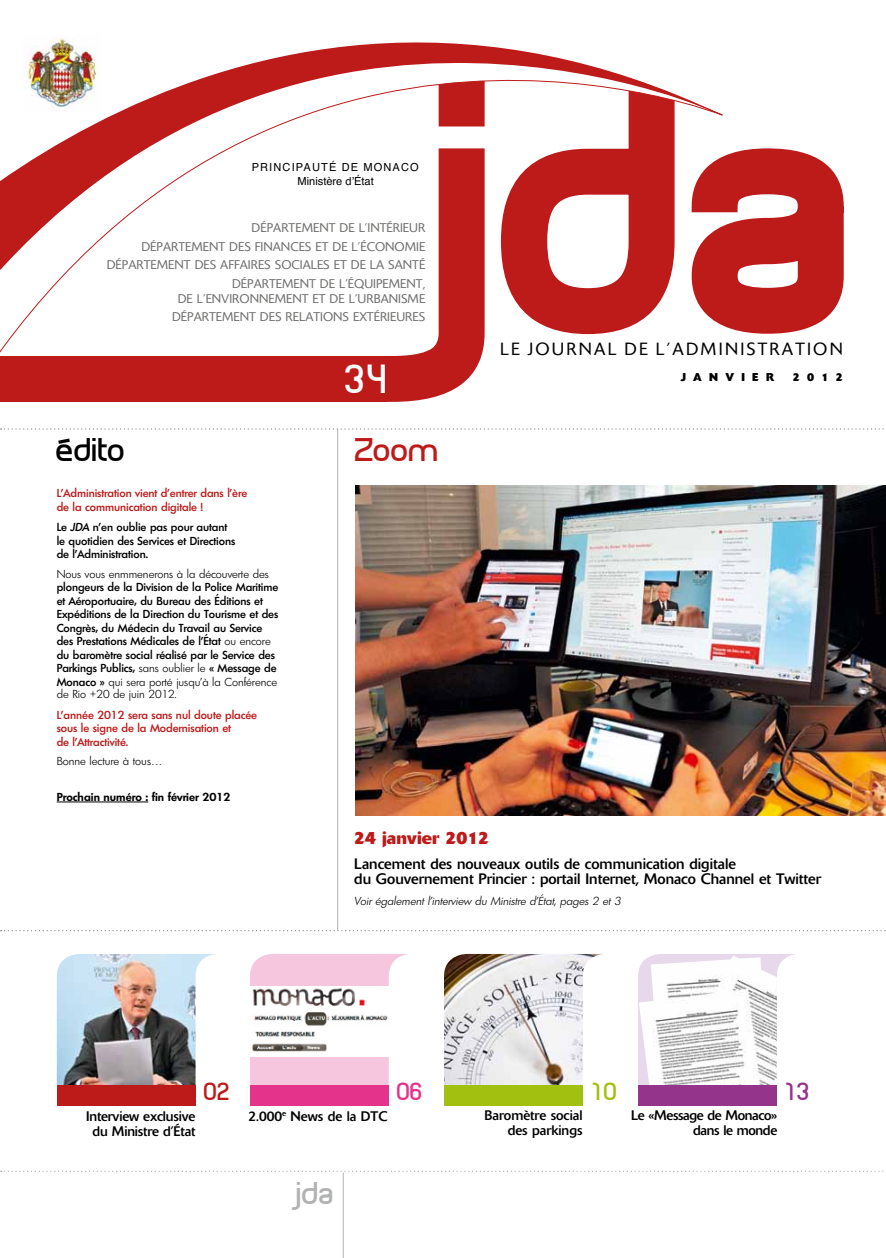
<style>
.page{position:relative;width:886px;height:1258px;background:#fff}
.page>*{position:absolute;margin:0;border:0;box-sizing:border-box;transform-origin:0 0}
.t1{font:38.75px "Planet Estyle";color:#fff}
.t2{font:31.25px "Planet Estyle";color:#000}
.t3{font:31.25px "Planet Estyle";color:#bd1a1a}
.t4{font:30px "Planet Estyle";color:#b1b2b3}
.t5{font:23.75px "Planet Estyle";color:#95348b}
.t6{font:23.75px "Planet Estyle";color:#e3338b}
.t7{font:23.75px "Planet Estyle";color:#a1c010}
.t8{font:23.75px "Planet Estyle";color:#bd1a1a}
.t9{font:300 17.5px "Delta";letter-spacing:.125em;color:#000}
.t10{font:700 17.5px "Delta";color:#bd1a1a}
.t11{font:15px/15px "Delta";color:#000}
.t12{font:13.75px/15px "Delta";letter-spacing:-.01em;color:#000;text-align:right}
.t13{font:300 12.5px/18.5px "Delta";color:#6f6f6e;text-align:right}
.t14{font:500 11.25px/13.4px "Limerick";letter-spacing:-.005em;color:#000}
.t15{font:500 11.25px/13.5px "Limerick";letter-spacing:-.005em;color:#bd1a1a}
.t16{font:300 11.25px "Limerick";color:#000}
.t17{font:italic 300 11.25px "Limerick";color:#000}
.t18{font:600 11.25px "Limerick";color:#000}
.t19{font:700 11.25px "Delta";letter-spacing:.65em;color:#000}
.t20{font:11.12px/13.2px "Helvetica";letter-spacing:.1em;color:#000;text-align:center}
.s1{font-style:italic}
.s2{font-weight:300}
</style>
<div class="page">
<hr style="left:343px;top:1172px;width:1px;height:86px;background:#b1b2b3">
<svg style="left:386px;top:368px;width:90px;height:34px"></svg>
<svg style="left:723px;top:148px;width:121px;height:186px"></svg>
<div style="left:0;top:356px;width:386px;height:46px;background:#bd1a1a"></div>
<svg style="left:0;top:114px;width:723px;height:254px"></svg>
<svg style="left:0;top:42px;width:722px;height:241px"></svg>
<hr style="left:57px;top:802px;width:91px;height:1px;background:#000">
<svg style="left:1px;top:930px;width:885px;height:1px"></svg>
<svg style="left:1px;top:1171px;width:883px;height:1px"></svg>
<img style="left:57px;top:954px;width:157px;height:132px">
<svg style="left:250px;top:954px;width:158px;height:131px"></svg>
<img style="left:250px;top:986px;width:139px;height:71px">
<img style="left:444px;top:954px;width:158px;height:131px">
<svg style="left:638px;top:954px;width:157px;height:131px"></svg>
<img style="left:639px;top:956px;width:138px;height:129px">
<div style="left:57px;top:1086px;width:139px;height:20px;background:#bd1a1a"></div>
<div style="left:638px;top:1085px;width:139px;height:20px;background:#95348b"></div>
<div style="left:250px;top:1085px;width:139px;height:20px;background:#e3338b"></div>
<div style="left:444px;top:1085px;width:139px;height:20px;background:#a1c010"></div>
<svg style="left:1px;top:428px;width:883px;height:2px"></svg>
<hr style="left:337px;top:429px;width:1px;height:501px;background:#b1b2b3">
<img style="left:24px;top:36px;width:76px;height:76px">
<img style="left:355px;top:485px;width:531px;height:331px">
<p class="t20" style="left:252px;top:161px;width:169px">PRINCIPAUTÉ DE MONACO<br>Ministère dʼÉtat</p>
<p class="t13" style="left:107px;top:219px;width:320px">DÉPARTEMENT DE L’INTÉRIEUR<br>DÉPARTEMENT DES FINANCES ET DE L’ÉCONOMIE DÉPARTEMENT DES AFFAIRES SOCIALES ET DE LA SANTÉ DÉPARTEMENT DE L’ÉQUIPEMENT,</p>
<p class="t13" style="left:172px;top:289px;width:255px;text-align:center">DE L’ENVIRONNEMENT ET DE L’URBANISME<br>DÉPARTEMENT DES RELATIONS EXTÉRIEURES</p>
<h2 class="t2" style="left:57px;top:429px;width:71px">édito</h2>
<p class="t15" style="left:57px;top:486px;width:192px">L’Administration vient d’entrer dans l’ère de la communication digitale !</p>
<p class="t14" style="left:57px;top:520px;width:180px">Le <span class="s1">JDA</span> n’en oublie pas pour autant le quotidien des Services et Directions de l’Administration.</p>
<p class="t16" style="left:57px;top:567px;width:214px">Nous vous enmmenerons à la découverte des</p>
<p class="t14" style="left:57px;top:580px;width:223px">plongeurs de la Division de la Police Maritime et Aéroportuaire, du Bureau des Éditions et Expéditions de la Direction du Tourisme et des Congrès, du Médecin du Travail au Service des Prestations Médicales de l’État <span class="s2">ou encore </span>du baromètre social réalisé par le Service des Parkings Publics, <span class="s2">sans oublier le</span> « Message de Monaco » <span class="s2">qui sera porté jusqu’à la Conférence de Rio +20 de juin 2012.</span></p>
<p class="t15" style="left:57px;top:708px;width:202px">L’année 2012 sera sans nul doute placée sous le signe de la Modernisation et<br>de l’Attractivité.</p>
<p class="t16" style="left:57px;top:754px;width:107px">Bonne lecture à tous…</p>
<p class="t18" style="left:57px;top:789px;width:175px">Prochain numéro : fin février 2012</p>
<h1 class="t1" style="left:345px;top:353px;width:46px">34</h1>
<h2 class="t3" style="left:355px;top:429px;width:86px">Zoom</h2>
<h3 class="t9" style="left:500px;top:338px;width:49px">LE JOURNAL</h3>
<h3 class="t9" style="left:624px;top:338px;width:135px">DEL ’ADMINISTRAT</h3>
<h3 class="t9" style="left:807px;top:338px;width:22px">ION</h3>
<p class="t19" style="left:680px;top:370px;width:96px">JANVIER</p>
<p class="t19" style="left:793px;top:370px;width:52px">2012</p>
<h3 class="t10" style="left:354px;top:827px;width:136px">24 janvier 2012</h3>
<h3 class="t11" style="left:354px;top:856px;width:468px">Lancement des nouveaux outils de communication digitale<br>du Gouvernement Princier : portail Internet, Monaco Channel et Twitter</h3>
<p class="t17" style="left:354px;top:894px;width:268px">Voir également l’interview du Ministre d’État, pages 2 et 3</p>
<p class="t12" style="left:86px;top:1109px;width:111px;text-align:center">Interview exclusive du Ministre d’État</p>
<h3 class="t8" style="left:204px;top:1076px;width:29px">02</h3>
<p class="t12" style="left:248px;top:1108px;width:141px">2.000<sup>e</sup> News de la DTC</p>
<h3 class="t6" style="left:397px;top:1076px;width:29px">06</h3>
<h3 class="t7" style="left:590px;top:1076px;width:29px">10</h3>
<p class="t12" style="left:484px;top:1108px;width:100px">Baromètre social des parkings</p>
<p class="t12" style="left:631px;top:1108px;width:148px">Le «Message de Monaco» dans le monde</p>
<h3 class="t5" style="left:784px;top:1076px;width:29px">13</h3>
<h3 class="t4" style="left:292px;top:1174px;width:44px">jda</h3>
</div>
